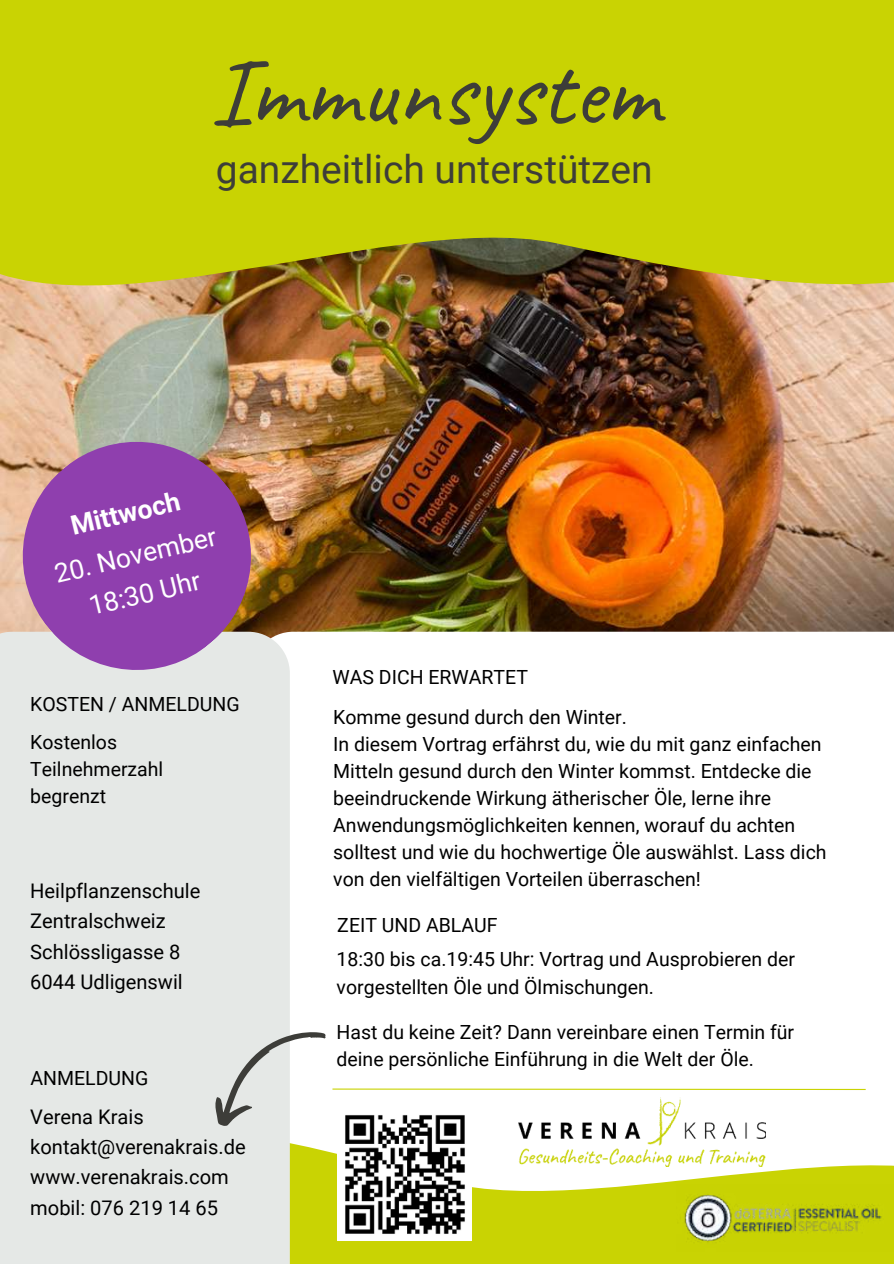
<style>
.page{position:relative;width:894px;height:1264px;background:#fff}
.page>*{position:absolute;margin:0;border:0;box-sizing:border-box;transform-origin:0 0}
.t1{font:98.1px "Caveat";color:#3d3d39}
.t2{font:39px "Roboto";color:#3d3d39}
.t3{font:26.55px/39.2px "Roboto";color:#fff;text-align:center}
.t4{font:700 26.55px "Roboto";color:#fff}
.t5{font:20.1px/30.3px "Roboto";color:#000}
.t6{font:19.5px/27px "Roboto";color:#000}
</style>
<div class="page">
<img style="left:0;top:369px;width:893px;height:262px">
<svg style="left:290px;top:631px;width:603px;height:1px"></svg>
<img style="left:0;top:0;width:893px;height:369px">
<svg style="left:290px;top:1088px;width:603px;height:175px;fill:#c9d303"></svg>
<img style="left:518px;top:1097px;width:247px;height:69px">
<hr style="left:332px;top:1088px;width:533px;height:2px;background:#c9d303">
<img style="left:676px;top:1183px;width:217px;height:68px">
<img style="left:337px;top:1106px;width:134px;height:134px">
<div style="left:0;top:631px;width:290px;height:632px;background:#e5e8e6"></div>
<svg style="left:9px;top:428px;width:256px;height:255px;background:#a76daa"></svg>
<svg style="left:214px;top:1031px;width:112px;height:94px"></svg>
<h1 class="t1" style="left:209px;top:30px;width:451px">Immunsystem</h1>
<h2 class="t2" style="left:216px;top:141px;width:438px">ganzheitlich unterstützen</h2>
<h3 class="t4" style="left:67px;top:508px;width:113px;rotate:-14deg">Mittwoch</h3>
<h3 class="t3" style="left:50px;top:555px;width:167px;rotate:-14deg">20. November<br>18:30 Uhr</h3>
<p class="t6" style="left:30px;top:689px;width:211px">KOSTEN / ANMELDUNG</p>
<p class="t6" style="left:30px;top:728px;width:134px">Kostenlos<br>Teilnehmerzahl begrenzt</p>
<p class="t5" style="left:30px;top:874px;width:172px">Heilpflanzenschule<br>Zentralschweiz<br>Schlössligasse 8<br>6044 Udligenswil</p>
<p class="t6" style="left:30px;top:1064px;width:119px">ANMELDUNG</p>
<p class="t5" style="left:30px;top:1100px;width:217px">Verena Krais kontakt@verenakrais.de www.verenakrais.com mobil: 076 219 14 65</p>
<p class="t6" style="left:332px;top:663px;width:197px">WAS DICH ERWARTET</p>
<p class="t6" style="left:333px;top:703px;width:495px">Komme gesund durch den Winter.<br>In diesem Vortrag erfährst du, wie du mit ganz einfachen Mitteln gesund durch den Winter kommst. Entdecke die beeindruckende Wirkung ätherischer Öle, lerne ihre Anwendungsmöglichkeiten kennen, worauf du achten solltest und wie du hochwertige Öle auswählst. Lass dich von den vielfältigen Vorteilen überraschen!</p>
<p class="t6" style="left:337px;top:910px;width:162px">ZEIT UND ABLAUF</p>
<p class="t6" style="left:336px;top:945px;width:460px">18:30 bis ca.19:45 Uhr: Vortrag und Ausprobieren der vorgestellten Öle und Ölmischungen.</p>
<p class="t6" style="left:336px;top:1017px;width:459px">Hast du keine Zeit? Dann vereinbare einen Termin für deine persönliche Einführung in die Welt der Öle.</p>
</div>
